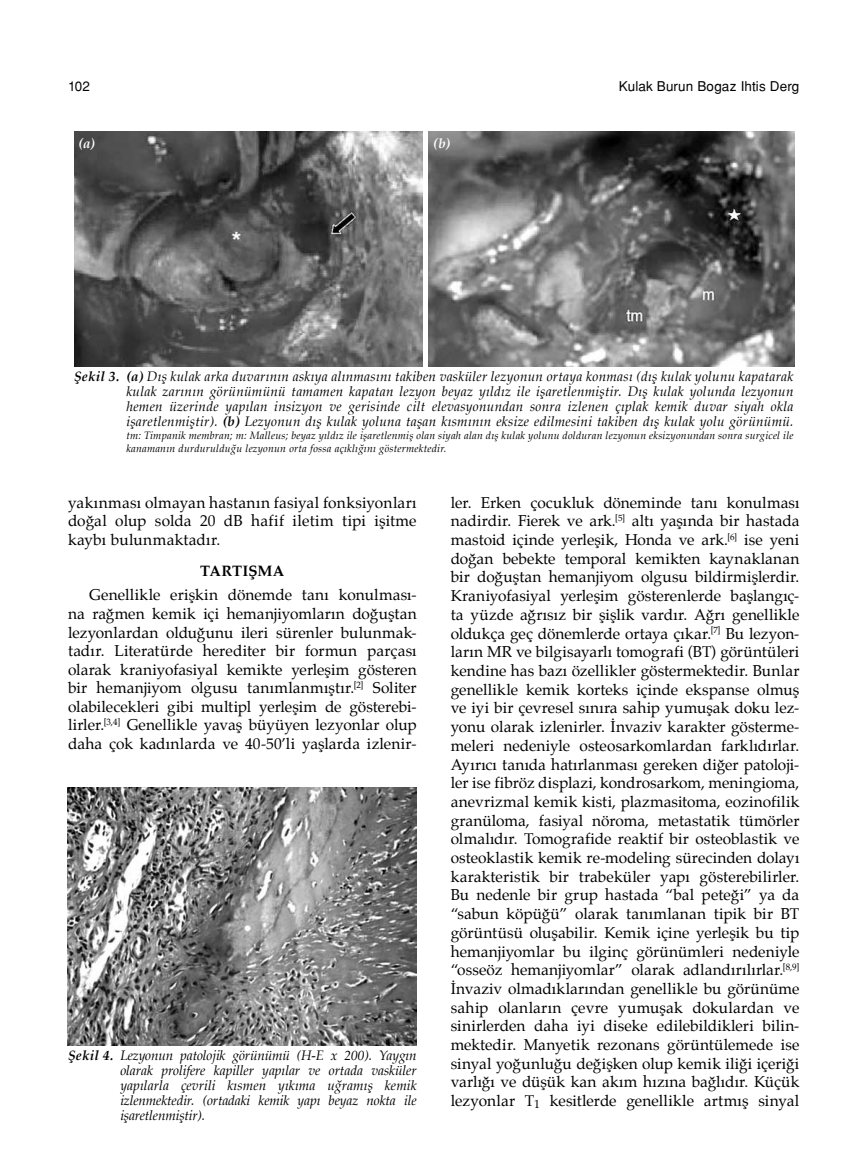
<style>
.page{position:relative;width:859px;height:1170px;background:#fff}
.page>*{position:absolute;margin:0;border:0;box-sizing:border-box;transform-origin:0 0}
.t1{font:15.45px/18.8px "Palatino";letter-spacing:.005em;color:#000;text-align:justify}
.t2{font:700 15px "Palatino";letter-spacing:.01em;color:#000}
.t3{font:italic 13.5px/15px "Palatino";letter-spacing:.005em;color:#000;text-align:justify}
.t4{font:13.5px "Helvetica Normal Tr";letter-spacing:.005em;color:#000}
.t5{font:italic 700 13.5px "Palatino";color:#fff}
.t6{font:italic 10.5px/12.6px "Palatino";letter-spacing:.02em;color:#000}
.s1{font-weight:700}
</style>
<div class="page">
<img style="left:74px;top:132px;width:349px;height:234px">
<img style="left:429px;top:132px;width:365px;height:234px">
<img style="left:68px;top:787px;width:349px;height:258px">
<p class="t4" style="left:68px;top:78px;width:23px">102</p>
<p class="t4" style="left:619px;top:78px;width:182px">Kulak Burun Bogaz Ihtis Derg</p>
<p class="t5" style="left:79px;top:135px;width:18px">(a)</p>
<p class="t5" style="left:433px;top:135px;width:18px">(b)</p>
<p class="t3" style="left:126px;top:370px;width:669px;text-indent:-52px"><span class="s1">Şekil 3. (a)</span> Dış kulak arka duvarının askıya alınmasını takiben vasküler lezyonun ortaya konması (dış kulak yolunu kapatarak kulak zarının görünümünü tamamen kapatan lezyon beyaz yıldız ile işaretlenmiştir. Dış kulak yolunda lezyonun hemen üzerinde yapılan insizyon ve gerisinde cilt elevasyonundan sonra izlenen çıplak kemik duvar siyah okla işaretlenmiştir). <span class="s1">(b)</span> Lezyonun dış kulak yoluna taşan kısmının eksize edilmesini takiben dış kulak yolu görünümü.</p>
<p class="t6" style="left:126px;top:430px;width:669px">tm: Timpanik membran; m: Malleus; beyaz yıldız ile işaretlenmiş olan siyah alan dış kulak yolunu dolduran lezyonun eksizyonundan sonra surgicel ile kanamanın durdurulduğu lezyonun orta fossa açıklığını göstermektedir.</p>
<p class="t1" style="left:68px;top:494px;width:350px">yakınması olmayan hastanın fasiyal fonksiyonları doğal olup solda 20 dB hafif iletim tipi işitme kaybı bulunmaktadır.</p>
<p class="t2" style="left:200px;top:561px;width:86px">TARTIŞMA</p>
<p class="t1" style="left:68px;top:587px;width:350px;text-indent:21px">Genellikle erişkin dönemde tanı konulması&shy;na rağmen kemik içi hemanjiyomların doğuştan lezyonlardan olduğunu ileri sürenler bulunmak&shy;tadır. Literatürde herediter bir formun parçası olarak kraniyofasiyal kemikte yerleşim gösteren bir hemanjiyom olgusu tanımlanmıştır.<sup>[2]</sup> Soliter olabilecekleri gibi multipl yerleşim de gösterebi&shy;lirler.<sup>[3,4]</sup> Genellikle yavaş büyüyen lezyonlar olup daha çok kadınlarda ve 40-50’li yaşlarda izlenir-</p>
<p class="t3" style="left:120px;top:1049px;width:298px;text-indent:-52px"><span class="s1">Şekil 4.</span> Lezyonun patolojik görünümü (H-E x 200). Yaygın olarak prolifere kapiller yapılar ve ortada vasküler yapılarla çevrili kısmen yıkıma uğramış kemik izlenmektedir. (ortadaki kemik yapı beyaz nokta ile işaretlenmiştir).</p>
<p class="t1" style="left:451px;top:494px;width:350px">ler. Erken çocukluk döneminde tanı konulması nadirdir. Fierek ve ark.<sup>[5]</sup> altı yaşında bir hastada mastoid içinde yerleşik, Honda ve ark.<sup>[6]</sup> ise yeni doğan bebekte temporal kemikten kaynaklanan bir doğuştan hemanjiyom olgusu bildirmişlerdir.<br>Kraniyofasiyal yerleşim gösterenlerde başlangıç&shy;ta yüzde ağrısız bir şişlik vardır. Ağrı genellikle oldukça geç dönemlerde ortaya çıkar.<sup>[7]</sup> Bu lezyon&shy;ların MR ve bilgisayarlı tomografi (BT) görüntüleri kendine has bazı özellikler göstermektedir. Bunlar genellikle kemik korteks içinde ekspanse olmuş ve iyi bir çevresel sınıra sahip yumuşak doku lez&shy;yonu olarak izlenirler. İnvaziv karakter gösterme&shy;meleri nedeniyle osteosarkomlardan farklıdırlar.<br>Ayırıcı tanıda hatırlanması gereken diğer patoloji&shy;ler ise fibröz displazi, kondrosarkom, meningioma, anevrizmal kemik kisti, plazmasitoma, eozinofilik granüloma, fasiyal nöroma, metastatik tümörler olmalıdır. Tomografide reaktif bir osteoblastik ve osteoklastik kemik re-modeling sürecinden dolayı karakteristik bir trabeküler yapı gösterebilirler.<br>Bu nedenle bir grup hastada “bal peteği” ya da “sabun köpüğü” olarak tanımlanan tipik bir BT görüntüsü oluşabilir. Kemik içine yerleşik bu tip hemanjiyomlar bu ilginç görünümleri nedeniyle “osseöz hemanjiyomlar” olarak adlandırılırlar.<sup>[8,9] </sup>İnvaziv olmadıklarından genellikle bu görünüme sahip olanların çevre yumuşak dokulardan ve sinirlerden daha iyi diseke edilebildikleri bilin&shy;mektedir. Manyetik rezonans görüntülemede ise sinyal yoğunluğu değişken olup kemik iliği içeriği varlığı ve düşük kan akım hızına bağlıdır. Küçük lezyonlar T<sub>1</sub> kesitlerde genellikle artmış sinyal</p>
</div>
